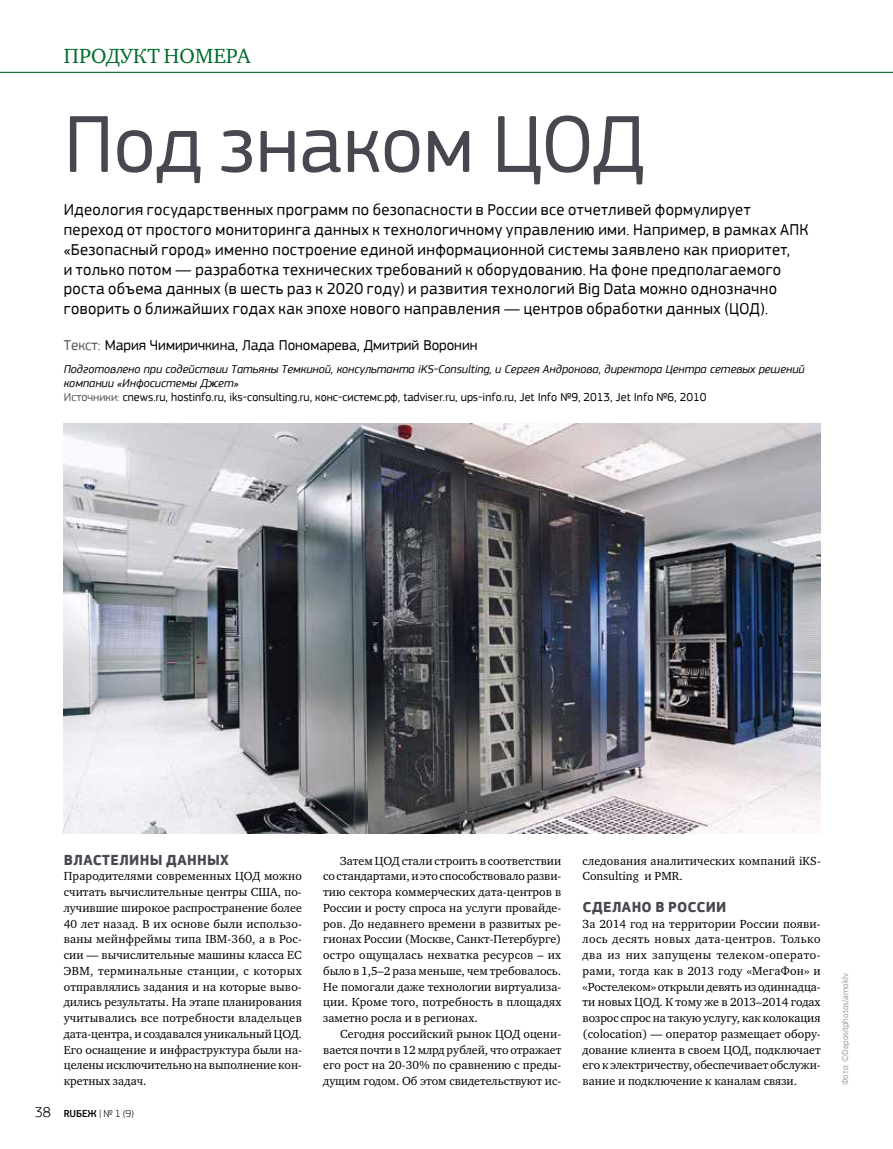
<style>
.page{position:relative;width:893px;height:1149px;background:#fff}
.page>*{position:absolute;margin:0;border:0;box-sizing:border-box;transform-origin:0 0}
.t1{font:84px "PF Square Sans Pro";color:#48464f}
.t2{font:21px "Charter ITC";letter-spacing:.01em;color:#006b2d}
.t3{font:16.5px/19.8px "PF Square Sans Pro";letter-spacing:.025em;color:#000}
.t4{font:15px "PF Square Sans Pro";color:#000}
.t5{font:700 15px "PF Square Sans Pro";letter-spacing:.025em;color:#48464f}
.t6{font:12px/15.8px "Charter ITC";color:#000;text-align:justify}
.t7{font:italic 12px/14.4px "PF Square Sans Pro";color:#000}
.t8{font:300 10.5px "PF Square Sans Pro";color:#000}
.t9{font:9px "PF Square Sans Pro";color:#9d9d9c}
.s1{color:#575756}
.s2{font-style:normal;color:#575756}
.s3{font-style:normal}
.s4{font-size:15px}
.s5{font-weight:500}
</style>
<div class="page">
<img style="left:64px;top:423px;width:757px;height:410px">
<hr style="left:0;top:72px;width:893px;height:1px;background:#006b2d">
<h2 class="t2" style="left:64px;top:43px;width:188px">ПРОДУКТ НОМЕРА</h2>
<h1 class="t1" style="left:64px;top:95px;width:582px">Под знаком ЦОД</h1>
<p class="t3" style="left:64px;top:200px;width:746px">Идеология государственных программ по безопасности в России все отчетливей формулирует переход от простого мониторинга данных к технологичному управлению ими. Например, в рамках АПК «Безопасный город» именно построение единой информационной системы заявлено как приоритет,<br>и только потом — разработка технических требований к оборудованию. На фоне предполагаемого роста объема данных (в шесть раз к 2020 году) и развития технологий Big Data можно однозначно говорить о ближайших годах как эпохе нового направления — центров обработки данных (ЦОД).</p>
<p class="t4" style="left:64px;top:336px;width:415px"><span class="s1">Текст:</span> Мария Чимиричкина, Лада Пономарева, Дмитрий Воронин</p>
<p class="t7" style="left:64px;top:361px;width:742px">Подготовлено при содействии Татьяны Темкиной, консультанта iKS-Consulting, и Сергея Андронова, директора Центра сетевых решений компании «Инфосистемы Джет»<br><span class="s2">Источники:</span> <span class="s3">cnews.ru, hostinfo.ru, iks-consulting.ru, конс-системс.рф, tadviser.ru, ups-info.ru, Jet Info №9, 2013, Jet Info №6, 2010</span></p>
<p class="t5" style="left:64px;top:850px;width:167px">ВЛАСТЕЛИНЫ ДАННЫХ</p>
<p class="t6" style="left:64px;top:868px;width:240px">Прародителями современных ЦОД можно считать вычислительные центры США, по&shy;лучившие широкое распространение более 40 лет назад. В их основе были использо&shy;ваны мейнфреймы типа IBM-360, а в Рос&shy;сии — вычислительные машины класса ЕС ЭВМ, терминальные станции, с которых отправлялись задания и на которые выво&shy;дились результаты. На этапе планирования учитывались все потребности владельцев дата-центра, и создавался уникальный ЦОД.<br>Его оснащение и инфраструктура были на&shy;целены исключительно на выполнение кон&shy;кретных задач.</p>
<p class="t8" style="left:35px;top:1106px;width:101px"><span class="s4">38</span> <span class="s5">RUБЕЖ</span> | № 1 (9)</p>
<p class="t6" style="left:323px;top:852px;width:240px;text-indent:17px">Затем ЦОД стали строить в соответствии со стандартами, и это способствовало разви&shy;тию сектора коммерческих дата-центров в России и росту спроса на услуги провайде&shy;ров. До недавнего времени в развитых ре&shy;гионах России (Москве, Санкт-Петербурге) остро ощущалась нехватка ресурсов – их было в 1,5–2 раза меньше, чем требовалось.<br>Не помогали даже технологии виртуализа&shy;ции. Кроме того, потребность в площадях заметно росла и в регионах.</p>
<p class="t6" style="left:323px;top:1025px;width:240px;text-indent:17px">Сегодня российский рынок ЦОД оцени&shy;вается почти в 12 млрд рублей, что отражает его рост на 20-30% по сравнению с преды&shy;дущим годом. Об этом свидетельствуют ис-</p>
<p class="t6" style="left:583px;top:852px;width:240px">следования аналитических компаний iKS-<br>Consulting и PMR.</p>
<p class="t5" style="left:583px;top:897px;width:145px">СДЕЛАНО В РОССИИ</p>
<p class="t6" style="left:583px;top:915px;width:240px">За 2014 год на территории России появи&shy;лось десять новых дата-центров. Только два из них запущены телеком-операто&shy;рами, тогда как в 2013 году «МегаФон» и «Ростелеком» открыли девять из одиннадца&shy;ти новых ЦОД. К тому же в 2013–2014 годах возрос спрос на такую услугу, как колокация (colocation) — оператор размещает обору&shy;дование клиента в своем ЦОД, подключает его к электричеству, обеспечивает обслужи&shy;вание и подключение к каналам связи.</p>
<p class="t9" style="left:840px;top:1084px;width:114px;rotate:-90deg">Фото: ©Depositphotos/amoklv</p>
</div>
